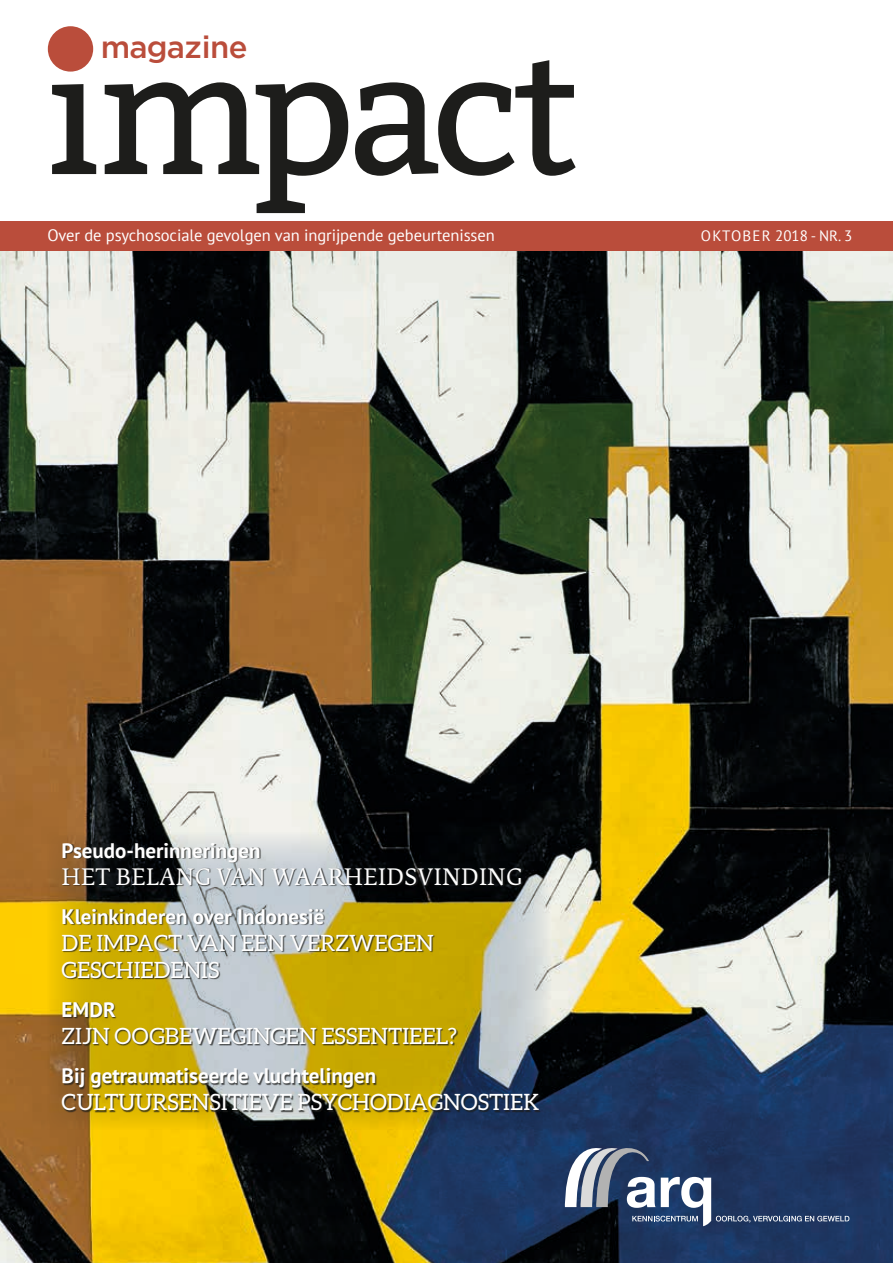
<style>
.page{position:relative;width:893px;height:1263px;background:#fff}
.page>*{position:absolute;margin:0;border:0;box-sizing:border-box;transform-origin:0 0}
.t1{font:500 31.05px "Gotham";letter-spacing:-.025em;color:#ba4d3b}
.t2{font:22.5px "Aleo";color:#fff}
.t3{font:22.5px "Fedra Serif B Pro";letter-spacing:.01em;color:#fff}
.t4{font:700 21px "PT Sans";color:#fff}
.t5{font:16.5px "PT Sans";letter-spacing:-.005em;color:#fff}
.t6{font:15px "PT Sans";letter-spacing:.03em;color:#fff}
</style>
<div class="page">
<img style="left:0;top:251px;width:893px;height:1012px">
<div style="left:0;top:222px;width:893px;height:29px;background:#ba4d3b"></div>
<svg style="left:52px;top:46px;width:44px;height:128px"></svg>
<svg style="left:105px;top:82px;width:243px;height:131px"></svg>
<svg style="left:355px;top:60px;width:221px;height:116px"></svg>
<div style="left:48px;top:26px;width:45px;height:46px;background:#ba4d3b;border-radius:50%"></div>
<svg style="left:565px;top:1148px;width:284px;height:78px;background:#425677"></svg>
<svg style="left:47px;top:832px;width:504px;height:298px;background:#83733c"></svg>
<div style="left:63px;top:844px;width:478px;height:268px;background:#1d1d1b;opacity:.75"></div>
<h1 class="t1" style="left:101px;top:26px;width:148px">magazine</h1>
<p class="t5" style="left:48px;top:225px;width:449px">Over de psychosociale gevolgen van ingrijpende gebeurtenissen</p>
<p class="t6" style="left:701px;top:226px;width:153px">OkTo ber 2018 - NR. 3</p>
<p class="t4" style="left:62px;top:837px;width:200px">Pseudo-herinneringen</p>
<p class="t3" style="left:62px;top:863px;width:462px">HET BELANG VAN WAARHEIDSVINDING</p>
<p class="t4" style="left:62px;top:903px;width:264px">Kleinkinderen over Indonesië</p>
<p class="t2" style="left:62px;top:930px;width:195px">DE IMPACT VAN EEN</p>
<p class="t2" style="left:290px;top:930px;width:130px">VERZWEGEN</p>
<p class="t2" style="left:62px;top:957px;width:86px">GESCHIEDE</p>
<p class="t2" style="left:184px;top:957px;width:35px">NIS</p>
<p class="t4" style="left:62px;top:996px;width:55px">EMDR</p>
<p class="t2" style="left:62px;top:1023px;width:397px">ZIJN OOGBEWEGINGEN ESSENTIEEL?</p>
<p class="t4" style="left:62px;top:1062px;width:316px">Bij getraumatiseerde vluchtelingen</p>
<p class="t2" style="left:62px;top:1089px;width:479px">CULTUURSENSITIEVE PSYCHODIAGNOSTIEK</p>
</div>
